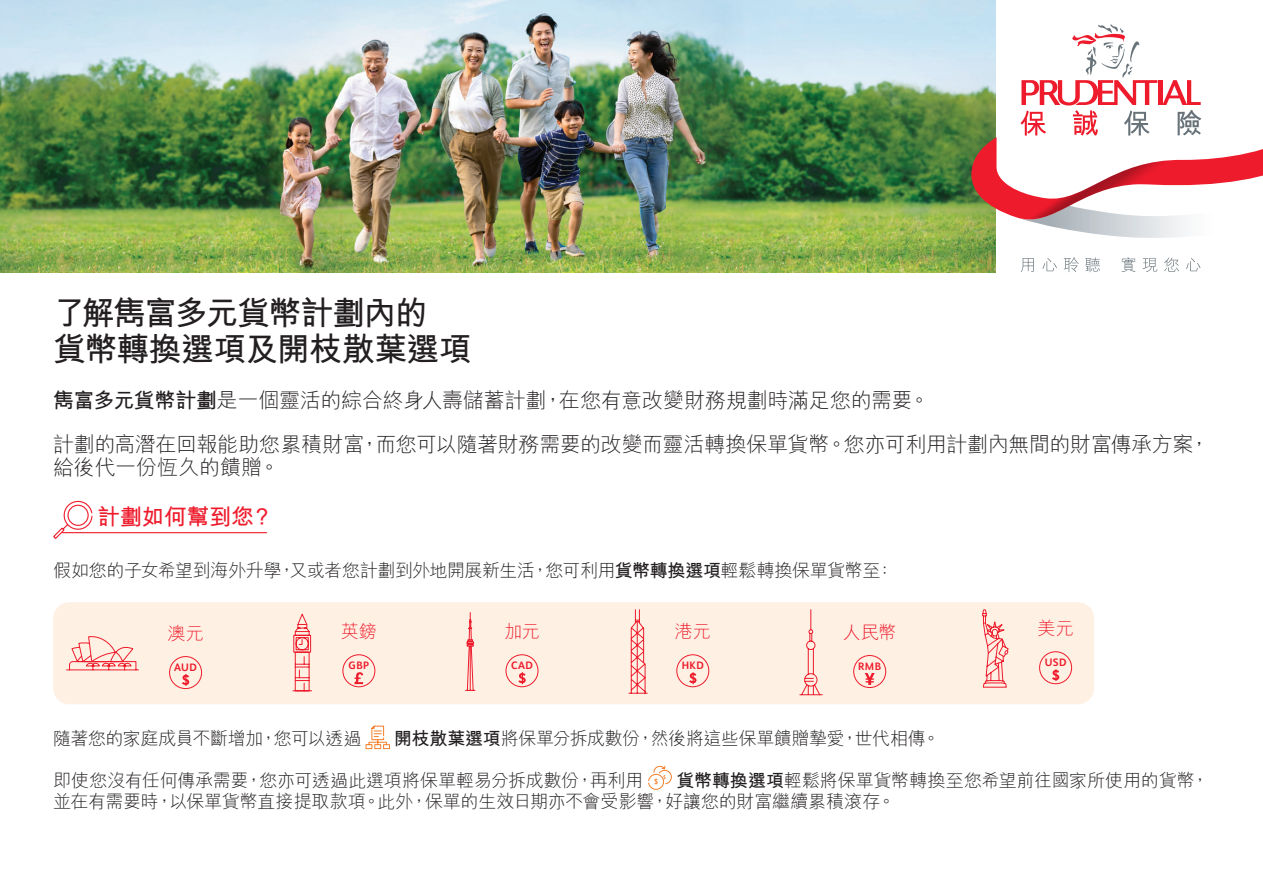
<style>
.page{position:relative;width:1263px;height:893px;background:#fff}
.page>*{position:absolute;margin:0;border:0;box-sizing:border-box;transform-origin:0 0}
.t1{font:700 33px/36px "M Hei HK";letter-spacing:-.04em;color:#231f20}
.t2{font:700 22.5px "M Hei HK";letter-spacing:-.01em;color:#ee1b2c}
.t3{font:300 21px/43.8px "M Hei HK";letter-spacing:-.015em;color:#231f20}
.t4{font:300 21px "M Hei HK";letter-spacing:.005em;color:#231f20}
.t5{font:300 18px/21px "M Hei HK";letter-spacing:-.02em;color:#231f20}
.t6{font:300 18px "M Hei HK";color:#ee1b2c}
.t7{font:700 10.8px "FS Albert Pro";letter-spacing:.04em;color:#ee1b2c}
.t8{font:700 7.35px "FS Albert Pro";color:#f47f2a}
.t9{font:700 5.1px "FS Albert Pro";color:#f47f2a}
.s1{font-weight:700}
</style>
<div class="page">
<div style="left:53px;top:602px;width:1041px;height:102px;background:#fef0e3;border-radius:16px"></div>
<svg style="left:53px;top:500px;width:40px;height:39px"></svg>
<svg style="left:365px;top:725px;width:25px;height:24px"></svg>
<svg style="left:648px;top:765px;width:24px;height:25px"></svg>
<hr style="left:62px;top:532px;width:205px;height:1px;background:#ee1b2c">
<svg style="left:66px;top:636px;width:73px;height:35px"></svg>
<svg style="left:182px;top:674px;width:7px;height:12px"></svg>
<div style="left:169px;top:656px;width:33px;height:33px;border:1px solid #ee1b2c;border-radius:50%"></div>
<svg style="left:465px;top:612px;width:11px;height:79px"></svg>
<svg style="left:518px;top:672px;width:8px;height:12px"></svg>
<div style="left:506px;top:654px;width:32px;height:33px;border:1px solid #ee1b2c;border-radius:50%"></div>
<svg style="left:982px;top:609px;width:27px;height:79px"></svg>
<svg style="left:1052px;top:669px;width:7px;height:12px"></svg>
<div style="left:1039px;top:651px;width:33px;height:33px;border:1px solid #ee1b2c;border-radius:50%"></div>
<svg style="left:628px;top:609px;width:20px;height:85px"></svg>
<svg style="left:689px;top:672px;width:7px;height:12px"></svg>
<div style="left:676px;top:654px;width:33px;height:33px;border:1px solid #ee1b2c;border-radius:50%"></div>
<svg style="left:799px;top:609px;width:24px;height:87px"></svg>
<div style="left:853px;top:655px;width:33px;height:33px;border:1px solid #ee1b2c;border-radius:50%"></div>
<svg style="left:865px;top:673px;width:10px;height:12px"></svg>
<svg style="left:292px;top:613px;width:20px;height:79px"></svg>
<div style="left:342px;top:654px;width:33px;height:33px;border:1px solid #ee1b2c;border-radius:50%"></div>
<svg style="left:354px;top:672px;width:9px;height:12px"></svg>
<img style="left:0;top:0;width:996px;height:272px">
<svg style="left:1021px;top:258px;width:13px;height:14px"></svg>
<svg style="left:1042px;top:258px;width:15px;height:13px"></svg>
<svg style="left:1064px;top:257px;width:15px;height:15px"></svg>
<svg style="left:1085px;top:257px;width:15px;height:15px"></svg>
<svg style="left:1121px;top:257px;width:14px;height:15px"></svg>
<svg style="left:1143px;top:258px;width:14px;height:14px"></svg>
<svg style="left:1164px;top:258px;width:15px;height:14px"></svg>
<svg style="left:1186px;top:258px;width:14px;height:13px"></svg>
<svg style="left:971px;top:24px;width:292px;height:214px"></svg>
<h1 class="t1" style="left:53px;top:292px;width:420px">了解雋富多元貨幣計劃內的<br>貨幣轉換選項及開枝散葉選項</h1>
<p class="t3" style="left:53px;top:378px;width:1158px"><span class="s1">雋富多元貨幣計劃</span>是一個靈活的綜合終身人壽儲蓄計劃，在您有意改變財務規劃時滿足您的需要。<br>計劃的高潛在回報能助您累積財富，而您可以隨著財務需要的改變而靈活轉換保單貨幣。您亦可利用計劃內無間的財富傳承方案，</p>
<p class="t4" style="left:53px;top:452px;width:228px">給後代一份恆久的饋贈。</p>
<p class="t2" style="left:98px;top:501px;width:177px">計劃如何幫到您？</p>
<p class="t5" style="left:53px;top:559px;width:842px">假如您的子女希望到海外升學，又或者您計劃到外地開展新生活，您可利用<span class="s1">貨幣轉換選項</span>輕鬆轉換保單貨幣至：</p>
<p class="t6" style="left:167px;top:621px;width:38px">澳元</p>
<p class="t7" style="left:174px;top:659px;width:24px">AUD</p>
<p class="t6" style="left:341px;top:619px;width:38px">英鎊</p>
<p class="t7" style="left:349px;top:657px;width:22px">GBP</p>
<p class="t6" style="left:504px;top:619px;width:37px">加元</p>
<p class="t7" style="left:511px;top:657px;width:24px">CAD</p>
<p class="t6" style="left:675px;top:619px;width:37px">港元</p>
<p class="t7" style="left:682px;top:657px;width:24px">HKD</p>
<p class="t6" style="left:843px;top:619px;width:55px">人民幣</p>
<p class="t7" style="left:858px;top:658px;width:25px">RMB</p>
<p class="t6" style="left:1037px;top:615px;width:38px">美元</p>
<p class="t7" style="left:1045px;top:654px;width:23px">USD</p>
<p class="t5" style="left:53px;top:727px;width:310px">隨著您的家庭成員不斷增加，您可以透過</p>
<p class="t5" style="left:394px;top:727px;width:548px"><span class="s1">開枝散葉選項</span>將保單分拆成數份，然後將這些保單饋贈摯愛，世代相傳。</p>
<p class="t5" style="left:53px;top:769px;width:592px">即使您沒有任何傳承需要，您亦可透過此選項將保單輕易分拆成數份，再利用</p>
<p class="t9" style="left:663px;top:773px;width:4px">$</p>
<p class="t5" style="left:53px;top:769px;width:1157px;text-indent:623px"><span class="s1">貨幣轉換選項</span>輕鬆將保單貨幣轉換至您希望前往國家所使用的貨幣，並在有需要時，以保單貨幣直接提取款項。此外，保單的生效日期亦不會受影響，好讓您的財富繼續累積滾存。</p>
<p class="t8" style="left:654px;top:777px;width:6px">$</p>
</div>
